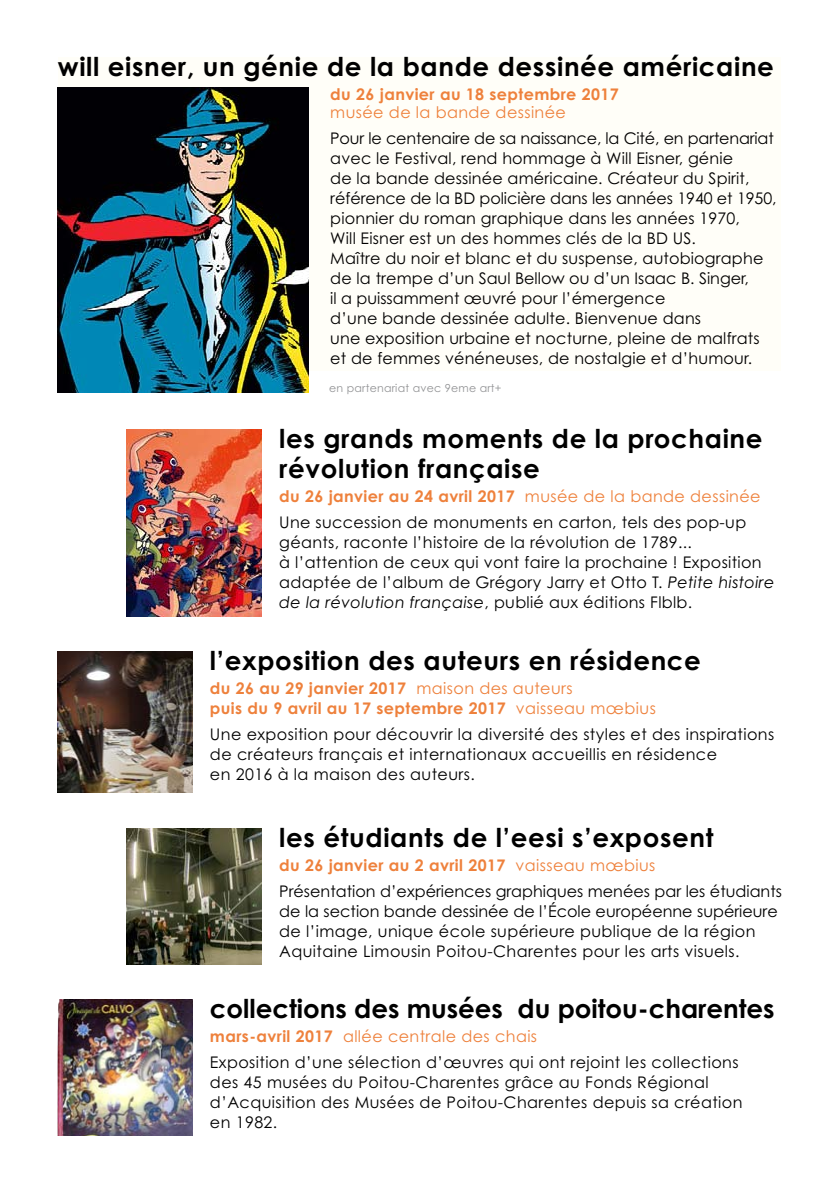
<style>
.page{position:relative;width:840px;height:1191px;background:#fff}
.page>*{position:absolute;margin:0;border:0;box-sizing:border-box;transform-origin:0 0}
.t1{font:700 26px/30px "Century Gothic Std";letter-spacing:.025em;color:#000}
.t2{font:700 26px "Century Gothic Std";color:#000}
.t3{font:16px/20px "Century Gothic Std";letter-spacing:.02em;color:#000}
.t4{font:700 16px/20px "Century Gothic Std";letter-spacing:.025em;color:#ee813c}
.t5{font:16px/26px "Century Gothic Std";color:#000}
.t6{font:16px "Century Gothic Std";letter-spacing:.025em;color:#ee813c}
.t7{font:11px "Century Gothic Std";letter-spacing:.02em;color:#929395}
.s1{font-weight:700;color:#ee813c}
.s2{color:#ee813c}
.s3{font-style:italic}
.s4{font-weight:400}
</style>
<div class="page">
<div style="left:58px;top:57px;width:722px;height:313px;background:#fffef8"></div>
<img style="left:57px;top:88px;width:251px;height:304px">
<img style="left:126px;top:429px;width:135px;height:187px">
<img style="left:57px;top:652px;width:135px;height:140px">
<img style="left:57px;top:999px;width:135px;height:136px">
<img style="left:126px;top:828px;width:135px;height:136px">
<h1 class="t1" style="left:58px;top:51px;width:717px">will eisner, un génie de la bande dessinée américaine</h1>
<p class="t4" style="left:330px;top:84px;width:290px">du 26 janvier au 18 septembre 2017</p>
<p class="t6" style="left:330px;top:102px;width:237px">musée de la bande dessinée</p>
<p class="t3" style="left:330px;top:128px;width:447px">Pour le centenaire de sa naissance, la Cité, en partenariat avec le Festival, rend hommage à Will Eisner, génie<br>de la bande dessinée américaine. Créateur du Spirit, référence de la BD policière dans les années 1940 et 1950, pionnier du roman graphique dans les années 1970,<br>Will Eisner est un des hommes clés de la BD US.<br>Maître du noir et blanc et du suspense, autobiographe de la trempe d’un Saul Bellow ou d’un Isaac B. Singer,<br>il a puissamment œuvré pour l’émergence<br>d’une bande dessinée adulte. Bienvenue dans<br>une exposition urbaine et nocturne, pleine de malfrats et de femmes vénéneuses, de nostalgie et d’humour.</p>
<p class="t7" style="left:329px;top:381px;width:174px">en partenariat avec 9eme art+</p>
<h1 class="t1" style="left:279px;top:423px;width:484px">les grands moments de la prochaine révolution française</h1>
<p class="t3" style="left:279px;top:483px;width:482px;line-height:26px"><span class="s1">du 26 janvier au 24 avril 2017</span> <span class="s2">musée de la bande dessinée<br></span>Une succession de monuments en carton, tels des pop-up</p>
<p class="t3" style="left:279px;top:532px;width:496px">géants, raconte l’histoire de la révolution de 1789...<br>à l’attention de ceux qui vont faire la prochaine ! Exposition adaptée de l’album de Grégory Jarry et Otto T. <span class="s3">Petite histoire de la révolution française</span>, publié aux éditions Flblb.</p>
<h1 class="t1" style="left:210px;top:645px;width:492px">l’exposition des auteurs en résidence</h1>
<p class="t4" style="left:210px;top:678px;width:447px">du 26 au 29 janvier 2017 <span class="s4">maison des auteurs<br></span>puis du 9 avril au 17 septembre 2017 <span class="s4">vaisseau mœbius</span></p>
<p class="t3" style="left:210px;top:724px;width:565px">Une exposition pour découvrir la diversité des styles et des inspirations de créateurs français et internationaux accueillis en résidence<br>en 2016 à la maison des auteurs.</p>
<h1 class="t1" style="left:279px;top:822px;width:435px">les étudiants de l’eesi s’exposent</h1>
<p class="t5" style="left:279px;top:852px;width:504px"><span class="s1">du 26 janvier au 2 avril 2017</span> <span class="s2">vaisseau mœbius<br></span>Présentation d’expériences graphiques menées par les étudiants</p>
<p class="t3" style="left:279px;top:901px;width:499px">de la section bande dessinée de l’École européenne supérieure de l’image, unique école supérieure publique de la région<br>Aquitaine Limousin Poitou-Charentes pour les arts visuels.</p>
<h1 class="t2" style="left:210px;top:992px;width:565px">collections des musées du poitou-charentes</h1>
<p class="t3" style="left:210px;top:1023px;width:530px;line-height:26px"><span class="s1">mars-avril 2017</span> <span class="s2">allée centrale des chais<br></span>Exposition d’une sélection d’œuvres qui ont rejoint les collections</p>
<p class="t3" style="left:210px;top:1072px;width:533px">des 45 musées du Poitou-Charentes grâce au Fonds Régional d’Acquisition des Musées de Poitou-Charentes depuis sa création en 1982.</p>
</div>
